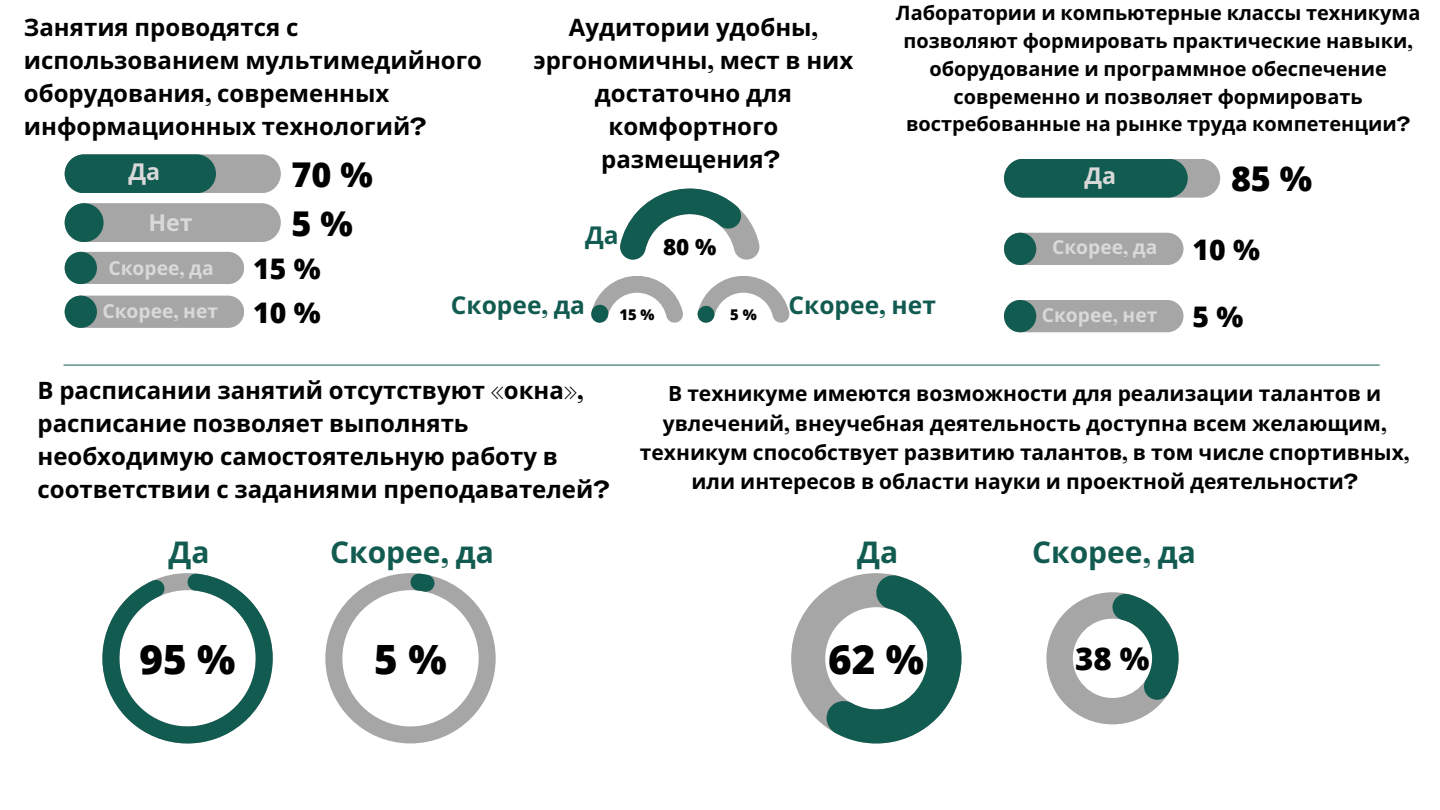
<style>
.page{position:relative;width:1440px;height:810px;background:#fff}
.page>*{position:absolute;margin:0;border:0;box-sizing:border-box;transform-origin:0 0}
.t1{font:800 40.4px "Open Sans";color:#000}
.t2{font:800 34.2px "Open Sans";color:#000}
.t3{font:800 31.3px "Open Sans";color:#000}
.t4{font:700 30px "Noto Sans";color:#125b50}
.t5{font:800 28.4px "Open Sans";color:#000}
.t6{font:700 24.5px "Noto Sans";color:#125b50}
.t7{font:700 24px/33px "Noto Sans";color:#000}
.t8{font:700 23.2px "Noto Sans";color:#d9d9d9}
.t9{font:800 22.5px "Open Sans";color:#000}
.t10{font:700 21px/29.2px "Noto Sans";color:#000;text-align:center}
.t11{font:700 19.9px/27.8px "Noto Sans";color:#000;text-align:center}
.t12{font:700 19.3px "Noto Sans";color:#d9d9d9}
.t13{font:800 14.8px "Open Sans";color:#000}
.s1{font-family:"Agrandir";font-stretch:expanded}
</style>
<div class="page">
<svg style="left:102px;top:573px;width:171px;height:170px"></svg>
<svg style="left:620px;top:189px;width:140px;height:71px"></svg>
<svg style="left:591px;top:276px;width:92px;height:47px"></svg>
<svg style="left:697px;top:276px;width:93px;height:47px"></svg>
<div style="left:1004px;top:159px;width:216px;height:39px;background:#a6a6a6;border-radius:19px"></div>
<div style="left:1004px;top:159px;width:184px;height:39px;background:#125b50;border-radius:19px"></div>
<div style="left:1004px;top:233px;width:180px;height:32px;background:#a6a6a6;border-radius:16px"></div>
<div style="left:1004px;top:233px;width:32px;height:32px;background:#125b50;border-radius:50%"></div>
<div style="left:1004px;top:300px;width:180px;height:32px;background:#a6a6a6;border-radius:16px"></div>
<div style="left:1004px;top:300px;width:32px;height:32px;background:#125b50;border-radius:50%"></div>
<svg style="left:791px;top:573px;width:170px;height:170px"></svg>
<svg style="left:1046px;top:592px;width:133px;height:132px"></svg>
<hr style="left:64px;top:365px;width:1316px;height:1px;background:#125b50">
<div style="left:65px;top:154px;width:216px;height:39px;background:#a6a6a6;border-radius:19px"></div>
<div style="left:65px;top:154px;width:151px;height:39px;background:#125b50;border-radius:19px"></div>
<div style="left:65px;top:252px;width:179px;height:32px;background:#a6a6a6;border-radius:16px"></div>
<div style="left:65px;top:252px;width:32px;height:32px;background:#125b50;border-radius:50%"></div>
<div style="left:65px;top:296px;width:179px;height:32px;background:#a6a6a6;border-radius:16px"></div>
<div style="left:65px;top:296px;width:32px;height:32px;background:#125b50;border-radius:50%"></div>
<div style="left:65px;top:203px;width:216px;height:39px;background:#a6a6a6;border-radius:19px"></div>
<div style="left:65px;top:203px;width:39px;height:39px;background:#125b50;border-radius:50%"></div>
<svg style="left:325px;top:573px;width:171px;height:170px"></svg>
<p class="t7" style="left:24px;top:10px;width:460px">Занятия проводятся с использованием мультимедийного оборудования<span class="s1">,</span> современных информационных технологий<span class="s1">?</span></p>
<p class="t7" style="left:533px;top:10px;width:322px;text-align:center">Аудитории удобны<span class="s1">, </span>эргономичны<span class="s1">,</span> мест в них достаточно для комфортного размещения<span class="s1">?</span></p>
<p class="t8" style="left:128px;top:156px;width:33px">Да</p>
<p class="t2" style="left:292px;top:150px;width:83px">70 %</p>
<p class="t11" style="left:896px;top:-1px;width:526px">Лаборатории и компьютерные классы техникума позволяют формировать практические навыки<span class="s1">, </span>оборудование и программное обеспечение современно и позволяет формировать востребованные на рынке труда компетенции<span class="s1">?</span></p>
<p class="t8" style="left:1085px;top:159px;width:33px">Да</p>
<p class="t2" style="left:1231px;top:155px;width:83px">85 %</p>
<p class="t8" style="left:148px;top:206px;width:46px">Нет</p>
<p class="t2" style="left:292px;top:199px;width:63px">5 %</p>
<p class="t12" style="left:108px;top:254px;width:107px">Скорее<span class="s1">,</span> да</p>
<p class="t5" style="left:253px;top:249px;width:69px">15 %</p>
<p class="t12" style="left:102px;top:297px;width:117px">Скорее<span class="s1">,</span> нет</p>
<p class="t5" style="left:253px;top:292px;width:69px">10 %</p>
<p class="t6" style="left:585px;top:218px;width:35px">Да</p>
<p class="t9" style="left:663px;top:231px;width:55px">80 %</p>
<p class="t6" style="left:451px;top:288px;width:136px">Скорее<span class="s1">,</span> да</p>
<p class="t13" style="left:620px;top:304px;width:37px">15 %</p>
<p class="t13" style="left:730px;top:304px;width:28px">5 %</p>
<p class="t6" style="left:789px;top:288px;width:149px">Скорее<span class="s1">,</span> нет</p>
<p class="t12" style="left:1052px;top:234px;width:107px">Скорее<span class="s1">,</span> да</p>
<p class="t5" style="left:1193px;top:230px;width:69px">10 %</p>
<p class="t12" style="left:1042px;top:301px;width:117px">Скорее<span class="s1">,</span> нет</p>
<p class="t5" style="left:1193px;top:297px;width:52px">5 %</p>
<p class="t7" style="left:37px;top:374px;width:574px">В расписании занятий отсутствуют <span class="s1">«</span>окна<span class="s1">», </span>расписание позволяет выполнять необходимую самостоятельную работу в соответствии с заданиями преподавателей<span class="s1">?</span></p>
<p class="t10" style="left:640px;top:379px;width:771px">В техникуме имеются возможности для реализации талантов и увлечений<span class="s1">,</span> внеучебная деятельность доступна всем желающим<span class="s1">, </span>техникум способствует развитию талантов<span class="s1">,</span> в том числе спортивных<span class="s1">, </span>или интересов в области науки и проектной деятельности<span class="s1">?</span></p>
<p class="t4" style="left:168px;top:531px;width:43px">Да</p>
<p class="t1" style="left:140px;top:631px;width:97px">95 %</p>
<p class="t4" style="left:330px;top:531px;width:165px">Скорее<span class="s1">,</span> да</p>
<p class="t1" style="left:374px;top:631px;width:74px">5 %</p>
<p class="t4" style="left:857px;top:531px;width:43px">Да</p>
<p class="t4" style="left:1032px;top:531px;width:165px">Скорее<span class="s1">,</span> да</p>
<p class="t1" style="left:828px;top:631px;width:97px">62 %</p>
<p class="t3" style="left:1075px;top:637px;width:76px">38 %</p>
</div>
